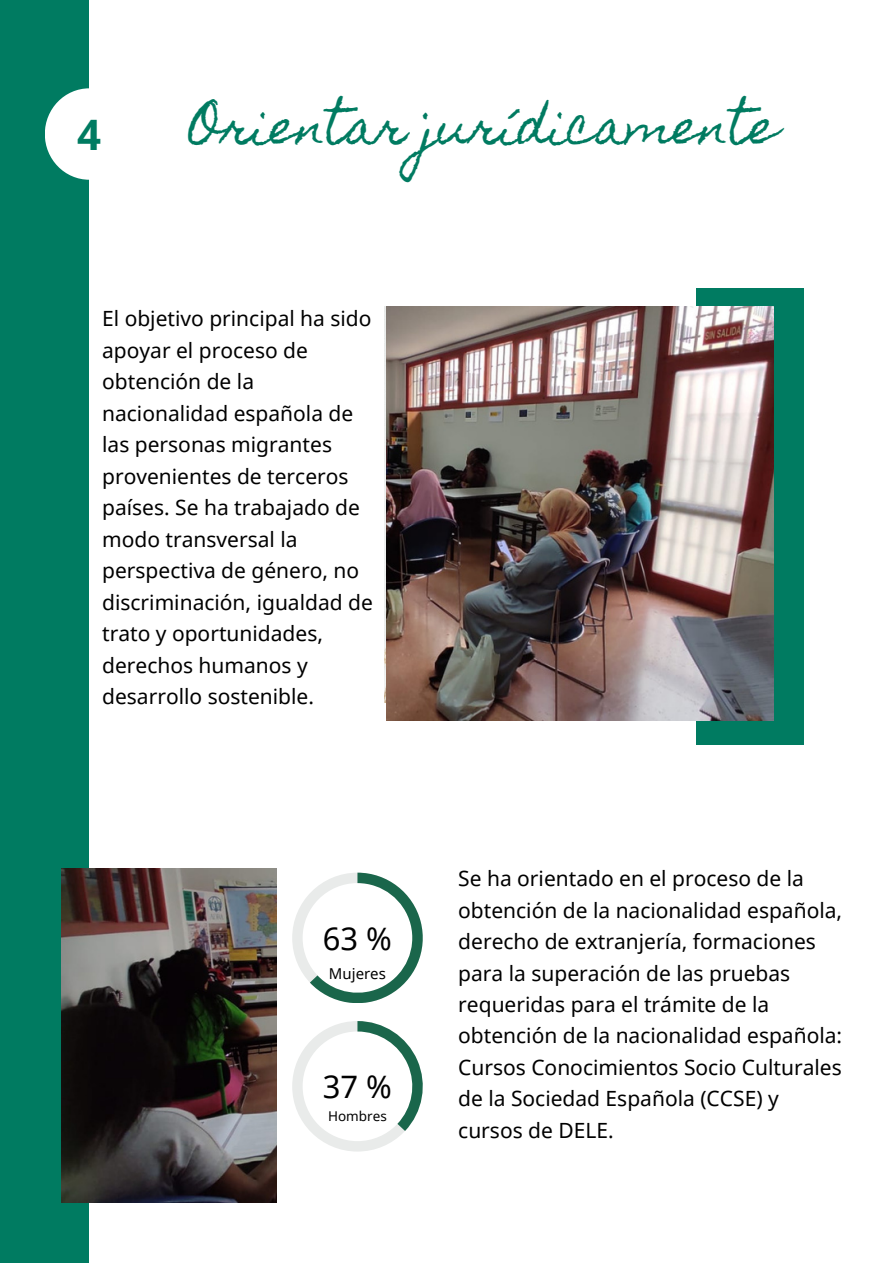
<style>
.page{position:relative;width:893px;height:1264px;background:#fff}
.page>*{position:absolute;margin:0;border:0;box-sizing:border-box;transform-origin:0 0}
.t1{font:46.5px "Homemade Apple";color:#007b61}
.t2{font:700 42px "Noto Sans";color:#007b61}
.t3{font:30.9px "Noto Sans";color:#000}
.t4{font:21px/31.5px "Noto Sans";color:#000}
.t5{font:15px "Noto Sans";color:#000}
.t6{font:13.5px "Noto Sans";color:#000}
</style>
<div class="page">
<div style="left:0;top:0;width:89px;height:1262px;background:#007b61"></div>
<div style="left:695px;top:288px;width:108px;height:456px;background:#007b61"></div>
<svg style="left:292px;top:872px;width:130px;height:131px"></svg>
<svg style="left:292px;top:1021px;width:130px;height:130px"></svg>
<img style="left:387px;top:307px;width:386px;height:413px">
<img style="left:62px;top:868px;width:215px;height:334px">
<div style="left:45px;top:88px;width:89px;height:92px;background:#fff;border-radius:50%"></div>
<p class="t2" style="left:77px;top:105px;width:25px">4</p>
<p class="t1" style="left:189px;top:100px;width:590px">Orientar jurídicamente</p>
<p class="t4" style="left:102px;top:302px;width:272px">El objetivo principal ha sido apoyar el proceso de obtención de la nacionalidad española de las personas migrantes provenientes de terceros países. Se ha trabajado de modo transversal la perspectiva de género, no discriminación, igualdad de trato y oportunidades, derechos humanos y desarrollo sostenible.</p>
<p class="t3" style="left:323px;top:916px;width:71px">63 %</p>
<p class="t5" style="left:329px;top:963px;width:58px">Mujeres</p>
<p class="t3" style="left:323px;top:1065px;width:71px">37 %</p>
<p class="t6" style="left:328px;top:1106px;width:60px">Hombres</p>
<p class="t4" style="left:458px;top:862px;width:385px">Se ha orientado en el proceso de la obtención de la nacionalidad española, derecho de extranjería, formaciones para la superación de las pruebas requeridas para el trámite de la obtención de la nacionalidad española:<br>Cursos Conocimientos Socio Culturales de la Sociedad Española (CCSE) y cursos de DELE.</p>
</div>
